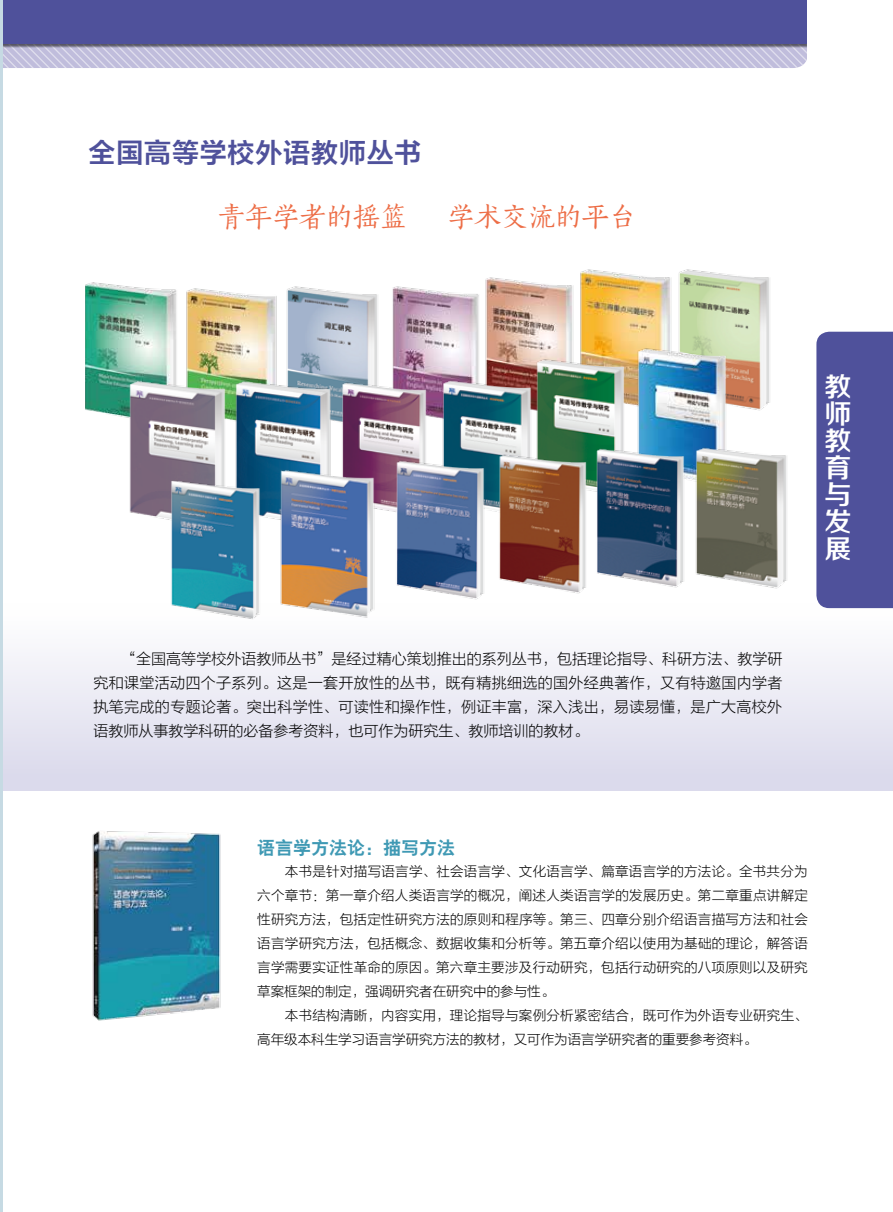
<style>
.page{position:relative;width:893px;height:1212px;background:#fff}
.page>*{position:absolute;margin:0;border:0;box-sizing:border-box;transform-origin:0 0}
.t1{font:27px "FZSKBXKJW GB1 0";color:#ed6d46}
.t2{font:27px "FZLTZCHK GBK1 0";letter-spacing:.03em;color:#4f519b}
.t3{font:27px/27px "FZZZHONGJW GB1 0";color:#fff;text-align:justify}
.t4{font:18px "H Yb 2 gj";color:#3f99b4}
.t5{font:15px/24px "FZLTXHK GBK1 0";color:#000;text-align:justify}
.t6{font:13.5px/24px "FZLTXHK GBK1 0";letter-spacing:.02em;color:#000;text-align:justify}
.t7{font:13.5px/24px "FZLTXHK GBK1 0";color:#000}
</style>
<div class="page">
<svg style="left:2px;top:0;width:805px;height:105px"></svg>
<div style="left:0;top:604px;width:893px;height:187px;background:linear-gradient(to bottom,#fff,#d8d7ea)"></div>
<hr style="left:0;top:0;width:2px;height:1212px;background:#c6dae3">
<img style="left:701px;top:271px;width:69px;height:140px">
<img style="left:584px;top:269px;width:117px;height:84px">
<img style="left:485px;top:271px;width:119px;height:82px">
<img style="left:408px;top:280px;width:102px;height:96px">
<img style="left:306px;top:286px;width:102px;height:95px">
<img style="left:607px;top:342px;width:148px;height:101px">
<img style="left:505px;top:353px;width:149px;height:95px">
<img style="left:412px;top:374px;width:148px;height:80px">
<img style="left:663px;top:442px;width:124px;height:147px">
<img style="left:186px;top:286px;width:120px;height:134px">
<img style="left:85px;top:282px;width:92px;height:136px">
<img style="left:307px;top:376px;width:149px;height:87px">
<img style="left:233px;top:381px;width:98px;height:139px">
<img style="left:561px;top:443px;width:153px;height:146px">
<img style="left:129px;top:374px;width:97px;height:146px">
<img style="left:463px;top:448px;width:154px;height:146px">
<img style="left:361px;top:454px;width:153px;height:154px">
<img style="left:92px;top:831px;width:129px;height:190px">
<div style="left:816px;top:332px;width:77px;height:276px;background:#4f519b"></div>
<img style="left:167px;top:474px;width:97px;height:147px">
<img style="left:279px;top:463px;width:99px;height:162px">
<h1 class="t2" style="left:89px;top:138px;width:334px">全国高等学校外语教师丛书</h1>
<h1 class="t1" style="left:218px;top:202px;width:190px">青年学者的摇篮</h1>
<h1 class="t1" style="left:447px;top:202px;width:190px">学术交流的平台</h1>
<p class="t5" style="left:94px;top:647px;width:690px;text-indent:28px">“全国高等学校外语教师丛书”是经过精心策划推出的系列丛书，包括理论指导、科研方法、教学研究和课堂活动四个子系列。这是一套开放性的丛书，既有精挑细选的国外经典著作，又有特邀国内学者执笔完成的专题论著。突出科学性、可读性和操作性，例证丰富，深入浅出，易读易懂，是广大高校外语教师从事教学科研的必备参考资料，也可作为研究生、教师培训的教材。</p>
<h1 class="t3" style="left:824px;top:374px;width:27px">教师教育与发展</h1>
<h2 class="t4" style="left:257px;top:839px;width:199px">语言学方法论：描写方法</h2>
<p class="t6" style="left:257px;top:860px;width:552px;text-indent:28px">本书是针对描写语言学、社会语言学、文化语言学、篇章语言学的方法论。全书共分为六个章节：第一章介绍人类语言学的概况，阐述人类语言学的发展历史。第二章重点讲解定性研究方法，包括定性研究方法的原则和程序等。第三、四章分别介绍语言描写方法和社会语言学研究方法，包括概念、数据收集和分析等。第五章介绍以使用为基础的理论，解答语言学需要实证性革命的原因。第六章主要涉及行动研究，包括行动研究的八项原则以及研究草案框架的制定，强调研究者在研究中的参与性。</p>
<p class="t7" style="left:257px;top:1004px;width:552px;text-indent:28px">本书结构清晰，内容实用，理论指导与案例分析紧密结合，既可作为外语专业研究生、高年级本科生学习语言学研究方法的教材，又可作为语言学研究者的重要参考资料。</p>
</div>
